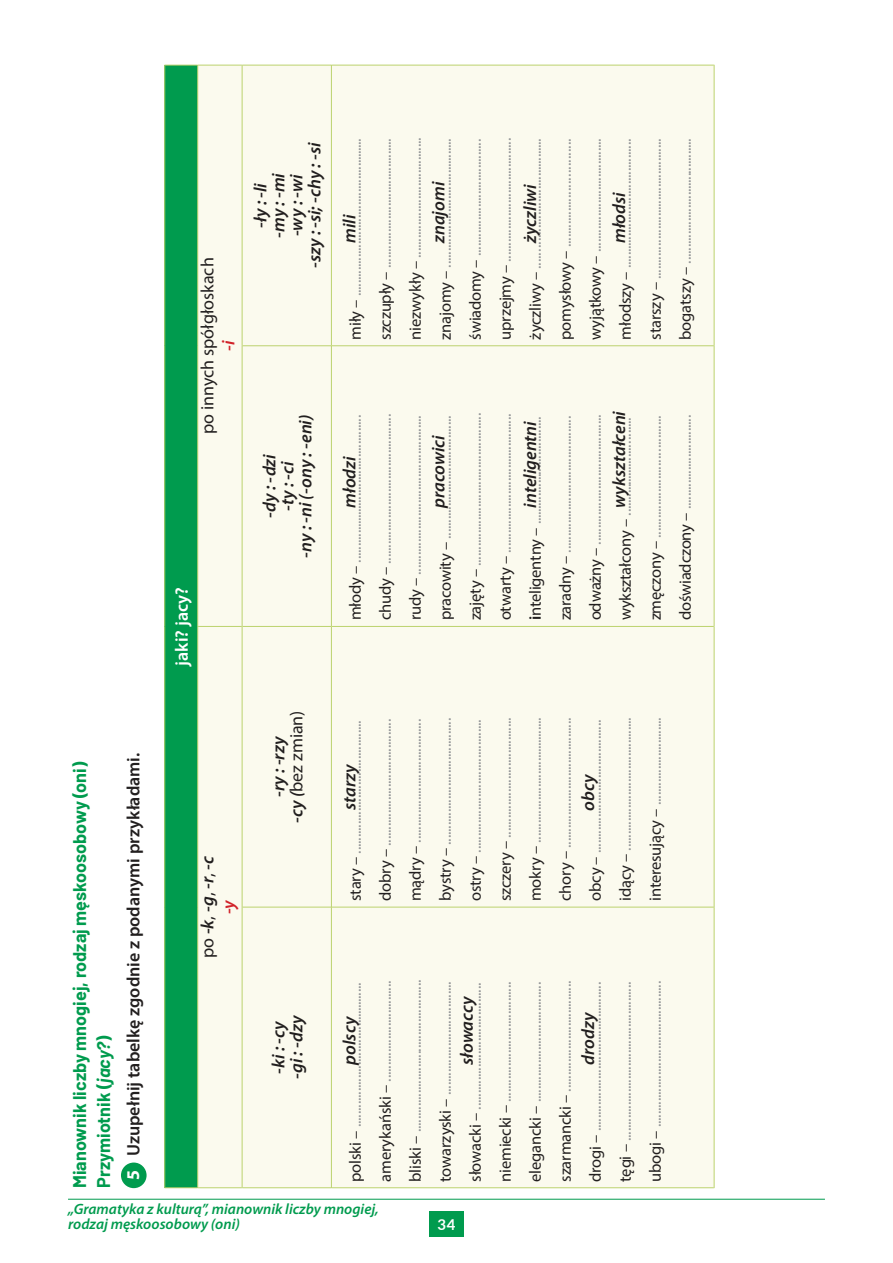
<style>
.page{position:relative;width:893px;height:1263px;background:#fff}
.page>*{position:absolute;margin:0;border:0;box-sizing:border-box;transform-origin:0 0}
.t1{font:italic 600 18px/18px "Myriad Pro";color:#221f1f;text-align:center}
.t2{font:700 18px/24px "Barlow";color:#009b4e}
.t3{font:600 18px "Myriad Pro";color:#221f1f}
.t4{font:18px "Myriad Pro";color:#221f1f}
.t5{font:600 18px "Myriad Pro";color:#fff}
.t6{font:italic 600 18px "Myriad Pro";color:#d12229}
.t7{font:700 18px "Myriad Pro";color:#fff}
.t8{font:16.5px/30px "Myriad Pro";letter-spacing:-.01em;color:#939597}
.t9{font:italic 600 15px/15px "Myriad Pro";color:#009b4e}
.t10{font:700 15px "Lato";color:#fff}
.s1{font-style:italic}
.s2{font-weight:400;font-style:normal}
.s3{color:#d12229}
.s4{color:#221f1f}
.s5{font-weight:600;color:#221f1f}
</style>
<div class="page">
<div style="left:429px;top:1211px;width:34px;height:26px;background:#009b4e"></div>
<hr style="left:68px;top:1199px;width:757px;height:1px;background:#009b4e">
<div style="left:165px;top:65px;width:33px;height:1123px;background:#009b4e"></div>
<div style="left:198px;top:66px;width:516px;height:1121px;background:#fbfaee"></div>
<hr style="left:164px;top:907px;width:1px;height:281px;background:#bcd26e">
<hr style="left:165px;top:1187px;width:32px;height:1px;background:#bcd26e">
<hr style="left:164px;top:626px;width:1px;height:281px;background:#bcd26e">
<hr style="left:164px;top:346px;width:1px;height:280px;background:#bcd26e">
<hr style="left:164px;top:65px;width:1px;height:281px;background:#bcd26e">
<hr style="left:165px;top:65px;width:32px;height:1px;background:#bcd26e">
<hr style="left:197px;top:907px;width:1px;height:281px;background:#bcd26e">
<hr style="left:198px;top:1187px;width:44px;height:1px;background:#bcd26e">
<hr style="left:197px;top:626px;width:1px;height:281px;background:#bcd26e">
<hr style="left:197px;top:346px;width:1px;height:280px;background:#bcd26e">
<hr style="left:198px;top:626px;width:44px;height:1px;background:#bcd26e">
<hr style="left:197px;top:65px;width:1px;height:281px;background:#bcd26e">
<hr style="left:198px;top:65px;width:44px;height:1px;background:#bcd26e">
<hr style="left:242px;top:907px;width:1px;height:281px;background:#bcd26e">
<hr style="left:242px;top:1187px;width:89px;height:1px;background:#bcd26e">
<hr style="left:242px;top:626px;width:1px;height:281px;background:#bcd26e">
<hr style="left:242px;top:907px;width:89px;height:1px;background:#bcd26e">
<hr style="left:242px;top:346px;width:1px;height:280px;background:#bcd26e">
<hr style="left:242px;top:626px;width:89px;height:1px;background:#bcd26e">
<hr style="left:242px;top:65px;width:1px;height:281px;background:#bcd26e">
<hr style="left:242px;top:345px;width:89px;height:1px;background:#bcd26e">
<hr style="left:242px;top:65px;width:89px;height:1px;background:#bcd26e">
<hr style="left:331px;top:907px;width:1px;height:281px;background:#bcd26e">
<hr style="left:332px;top:1187px;width:382px;height:1px;background:#bcd26e">
<hr style="left:331px;top:626px;width:1px;height:281px;background:#bcd26e">
<hr style="left:332px;top:907px;width:382px;height:1px;background:#bcd26e">
<hr style="left:331px;top:346px;width:1px;height:280px;background:#bcd26e">
<hr style="left:332px;top:626px;width:382px;height:1px;background:#bcd26e">
<hr style="left:331px;top:65px;width:1px;height:281px;background:#bcd26e">
<hr style="left:332px;top:345px;width:382px;height:1px;background:#bcd26e">
<hr style="left:332px;top:65px;width:382px;height:1px;background:#bcd26e">
<hr style="left:714px;top:907px;width:1px;height:281px;background:#bcd26e">
<hr style="left:714px;top:626px;width:1px;height:281px;background:#bcd26e">
<hr style="left:714px;top:346px;width:1px;height:280px;background:#bcd26e">
<hr style="left:714px;top:65px;width:1px;height:281px;background:#bcd26e">
<div style="left:121px;top:1162px;width:26px;height:26px;background:#009b4e;border-radius:50%"></div>
<p class="t2" style="left:66px;top:1188px;width:428px;rotate:-90deg">Mianownik liczby mnogiej, rodzaj męskoosobowy (oni)<br>Przymiotnik (<span class="s1">jacy?</span>)</p>
<p class="t3" style="left:124px;top:1156px;width:405px;rotate:-90deg">Uzupełnij tabelkę zgodnie z podanymi przykładami.</p>
<p class="t7" style="left:124px;top:1180px;width:11px;rotate:-90deg">5</p>
<p class="t4" style="left:198px;top:434px;width:178px;rotate:-90deg">po innych spółgłoskach</p>
<p class="t6" style="left:221px;top:351px;width:11px;rotate:-90deg">-i</p>
<p class="t5" style="left:173px;top:666px;width:80px;rotate:-90deg">jaki? jacy?</p>
<p class="t1" style="left:253px;top:268px;width:127px;rotate:-90deg">-ły : -li<br>-my : -mi<br>-wy : -wi<br>-szy : -si; -chy : -si</p>
<p class="t1" style="left:262px;top:558px;width:145px;rotate:-90deg">-dy : -dzi<br>-ty : -ci<br>-ny : -ni (-ony : -eni)</p>
<p class="t1" style="left:198px;top:958px;width:104px;line-height:21px;rotate:-90deg"><span class="s2">po</span> -k<span class="s2">,</span> -g<span class="s2">,</span> -r<span class="s2">,</span> -c <span class="s3">-y</span></p>
<p class="t1" style="left:271px;top:823px;width:114px;rotate:-90deg">-ry : -rzy<br>-cy (<span class="s2">bez zmian)</span></p>
<p class="t1" style="left:271px;top:1079px;width:65px;rotate:-90deg">-ki : -cy -gi : -dzy</p>
<p class="t8" style="left:341px;top:340px;width:203px;text-align:justify;rotate:-90deg"><span class="s4">miły –</span> ................................................. <span class="s4">szczupły –</span> ........................................ <span class="s4">niezwykły –</span> ..................................... <span class="s4">znajomy –</span> ........................................ <span class="s4">świadomy –</span> .................................... <span class="s4">uprzejmy –</span> ...................................... <span class="s4">życzliwy –</span> ........................................ <span class="s4">pomysłowy –</span> ................................ <span class="s4">wyjątkowy –</span> ................................... <span class="s4">młodszy –</span> ........................................ <span class="s4">starszy –</span> ........................................... <span class="s4">bogatszy –</span> .......................................</p>
<p class="t1" style="left:431px;top:243px;width:63px;rotate:-90deg">znajomi</p>
<p class="t1" style="left:522px;top:243px;width:60px;rotate:-90deg">życzliwi</p>
<p class="t1" style="left:612px;top:243px;width:52px;rotate:-90deg">młodsi</p>
<p class="t1" style="left:342px;top:243px;width:30px;rotate:-90deg">mili</p>
<p class="t1" style="left:612px;top:508px;width:99px;rotate:-90deg">wykształceni</p>
<p class="t8" style="left:341px;top:620px;width:209px;rotate:-90deg"><span class="s4">młody –</span> .............................................. <span class="s4">chudy –</span> .............................................. <span class="s4">rudy –</span> ................................................. <span class="s4">pracowity –</span> ...................................... <span class="s4">zajęty –</span> ............................................... <span class="s4">otwarty –</span> ........................................... <span class="s5">i</span><span class="s4">nteligentny –</span> .................................. <span class="s4">zaradny –</span> .......................................... <span class="s4">odważny –</span> ........................................ <span class="s4">wykształcony –</span> ............................... <span class="s4">zmęczony –</span> ..................................... <span class="s4">doświadczony –</span> .............................</p>
<p class="t1" style="left:522px;top:508px;width:88px;rotate:-90deg">inteligentni</p>
<p class="t1" style="left:431px;top:508px;width:74px;rotate:-90deg">pracowici</p>
<p class="t1" style="left:342px;top:508px;width:53px;rotate:-90deg">młodzi</p>
<p class="t8" style="left:341px;top:901px;width:185px;rotate:-90deg"><span class="s4">stary –</span> ......................................... <span class="s4">dobry –</span> ....................................... <span class="s4">mądry –</span> ...................................... <span class="s4">bystry –</span> ....................................... <span class="s4">ostry –</span> ......................................... <span class="s4">szczery –</span> ..................................... <span class="s4">mokry –</span> ....................................... <span class="s4">chory –</span> ........................................ <span class="s4">obcy –</span> ......................................... <span class="s4">idący –</span> ......................................... <span class="s4">interesujący –</span> ...........................</p>
<p class="t1" style="left:342px;top:810px;width:47px;rotate:-90deg">starzy</p>
<p class="t1" style="left:581px;top:811px;width:38px;rotate:-90deg">obcy</p>
<p class="t8" style="left:341px;top:1182px;width:203px;rotate:-90deg"><span class="s4">polski –</span> ............................................. <span class="s4">amerykański –</span> ............................... <span class="s4">bliski –</span> ............................................... <span class="s4">towarzyski –</span> ................................... <span class="s4">słowacki –</span> ....................................... <span class="s4">niemiecki –</span> ..................................... <span class="s4">elegancki –</span> ..................................... <span class="s4">szarmancki –</span> .................................. <span class="s4">drogi –</span> .............................................. <span class="s4">tęgi –</span> ................................................. <span class="s4">ubogi –</span> .............................................</p>
<p class="t1" style="left:459px;top:1065px;width:69px;rotate:-90deg">słowaccy</p>
<p class="t1" style="left:581px;top:1065px;width:54px;rotate:-90deg">drodzy</p>
<p class="t1" style="left:342px;top:1065px;width:49px;rotate:-90deg">polscy</p>
<p class="t9" style="left:68px;top:1203px;width:312px">„Gramatyka z kulturą”, mianownik liczby mnogiej, rodzaj męskoosobowy (oni)</p>
<p class="t10" style="left:438px;top:1216px;width:19px">34</p>
</div>
